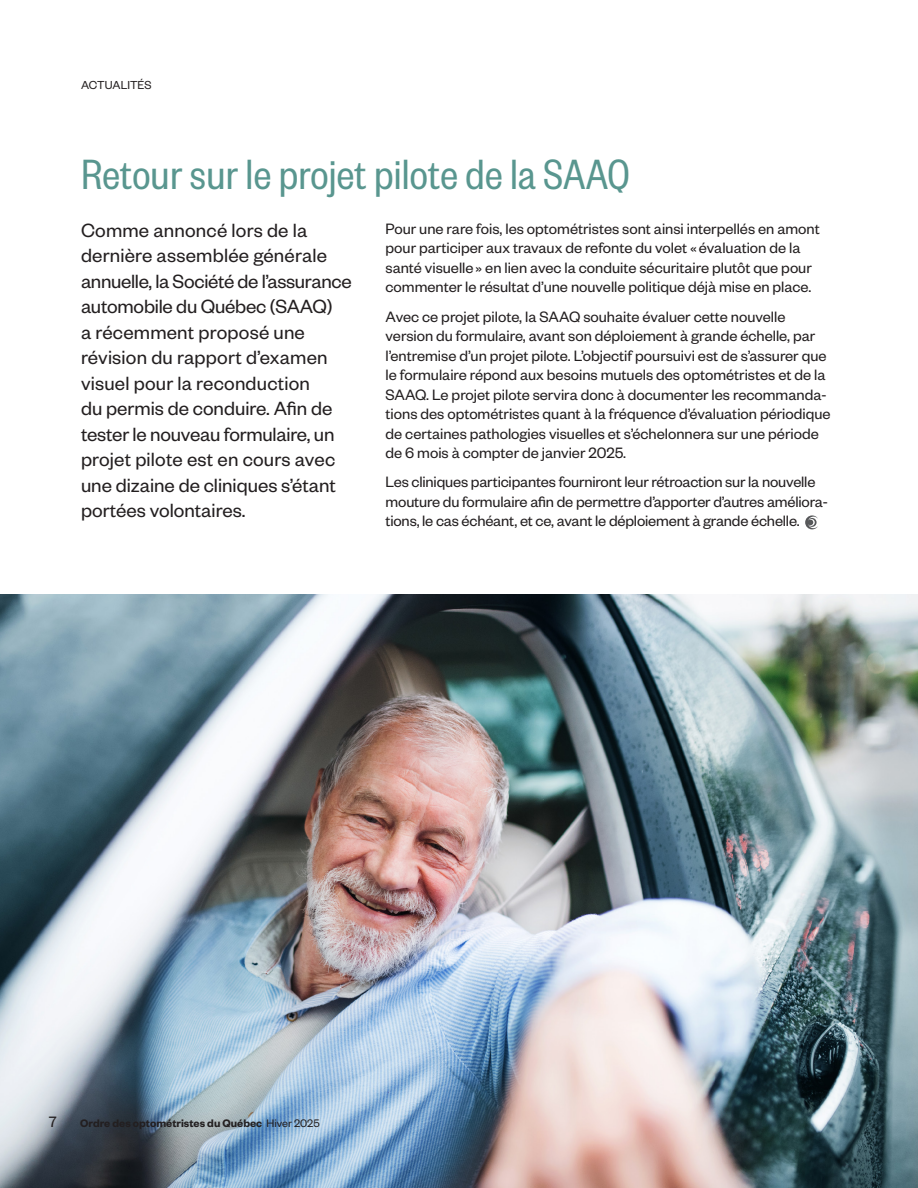
<style>
.page{position:relative;width:918px;height:1188px;background:#fff}
.page>*{position:absolute;margin:0;border:0;box-sizing:border-box;transform-origin:0 0}
.Titre_-_Petit{font:46.5px "Founders Grotesk Cond";letter-spacing:.005em;color:#59968f}
.Intro_--_14_17_Regular{font:21px/25.5px "Founders Grotesk";color:#231f20}
.Body_11_13{font:16.5px/19.5px "Founders Grotesk";color:#231f20}
.Titre_de_section{font:12.75px "Founders Grotesk";color:#231f20}
.t1{font:600 12px "Founders Grotesk";color:#231f20}
.s1{font-weight:400}
</style>
<div class="page">
<img style="left:0;top:594px;width:918px;height:594px">
<svg style="left:805px;top:515px;width:13px;height:14px"></svg>
<p class="Titre_de_section" style="left:81px;top:77px;width:72px">ACTUALITÉS</p>
<p class="Titre_-_Petit" style="left:81px;top:148px;width:550px">Retour sur le projet pilote de la SAAQ</p>
<p class="Intro_--_14_17_Regular" style="left:81px;top:216px;width:272px">Comme annoncé lors de la dernière assemblée générale annuelle, la Société de l’assurance automobile du Québec (SAAQ)<br>a récemment proposé une révision du rapport d’examen visuel pour la reconduction<br>du permis de conduire. Afin de tester le nouveau formulaire, un projet pilote est en cours avec une dizaine de cliniques s’étant portées volontaires.</p>
<p class="Body_11_13" style="left:386px;top:218px;width:436px">Pour une rare fois, les optométristes sont ainsi interpellés en amont pour participer aux travaux de refonte du volet « évaluation de la santé visuelle » en lien avec la conduite sécuritaire plutôt que pour commenter le résultat d’une nouvelle politique déjà mise en place.</p>
<p class="Body_11_13" style="left:386px;top:306px;width:447px">Avec ce projet pilote, la SAAQ souhaite évaluer cette nouvelle version du formulaire, avant son déploiement à grande échelle, par l’entremise d’un projet pilote. L’objectif poursuivi est de s’assurer que le formulaire répond aux besoins mutuels des optométristes et de la SAAQ. Le projet pilote servira donc à documenter les recommanda&shy;tions des optométristes quant à la fréquence d’évaluation périodique de certaines pathologies visuelles et s’échelonnera sur une période de 6 mois à compter de janvier 2025.</p>
<p class="Body_11_13" style="left:386px;top:472px;width:444px">Les cliniques participantes fourniront leur rétroaction sur la nouvelle mouture du formulaire afin de permettre d’apporter d’autres améliora&shy;tions, le cas échéant, et ce, avant le déploiement à grande échelle.</p>
<p class="Body_11_13" style="left:49px;top:1111px;width:9px">7</p>
<p class="t1" style="left:80px;top:1115px;width:241px">Ordre des optométristes du Québec <span class="s1">Hiver 2025</span></p>
</div>
